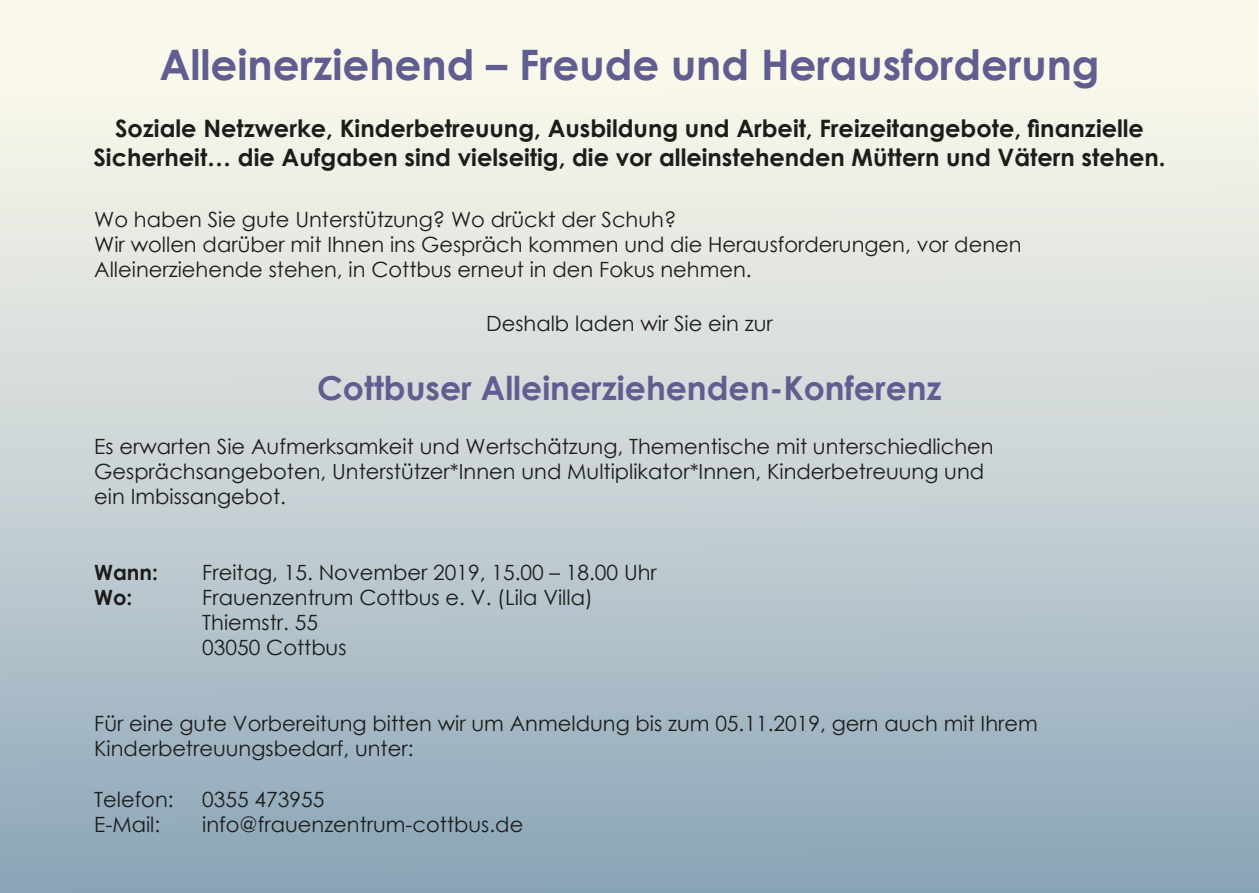
<style>
.page{position:relative;width:1259px;height:893px;background:#fff}
.page>*{position:absolute;margin:0;border:0;box-sizing:border-box;transform-origin:0 0}
.t1{font:700 42px "Century Gothic";color:#605d91}
.t2{font:700 33px "Century Gothic";color:#605d91}
.t3{font:700 24px/28.8px "Century Gothic";color:#1c1c1b;text-align:center}
.t4{font:21px/25.2px "Century Gothic";color:#1c1c1b}
.t5{font:700 21px "Century Gothic";color:#1c1c1b}
</style>
<div class="page">
<h1 class="t1" style="left:159px;top:47px;width:941px">Alleinerziehend – Freude und Herausforderung</h1>
<p class="t3" style="left:93px;top:113px;width:1073px">Soziale Netzwerke, Kinderbetreuung, Ausbildung und Arbeit, Freizeitangebote, finanzielle<br>Sicherheit… die Aufgaben sind vielseitig, die vor alleinstehenden Müttern und Vätern stehen.</p>
<p class="t4" style="left:94px;top:209px;width:929px">Wo haben Sie gute Unterstützung? Wo drückt der Schuh?<br>Wir wollen darüber mit Ihnen ins Gespräch kommen und die Herausforderungen, vor denen<br>Alleinerziehende stehen, in Cottbus erneut in den Fokus nehmen.</p>
<p class="t4" style="left:486px;top:313px;width:288px">Deshalb laden wir Sie ein zur</p>
<h2 class="t2" style="left:317px;top:374px;width:626px">Cottbuser Alleinerziehenden-Konferenz</h2>
<p class="t4" style="left:94px;top:435px;width:901px">Es erwarten Sie Aufmerksamkeit und Wertschätzung, Thementische mit unterschiedlichen<br>Gesprächsangeboten, Unterstützer*Innen und Multiplikator*Innen, Kinderbetreuung und ein Imbissangebot.</p>
<p class="t5" style="left:94px;top:564px;width:65px">Wann:</p>
<p class="t4" style="left:202px;top:561px;width:456px">Freitag, 15. November 2019, 15.00 – 18.00 Uhr</p>
<p class="t5" style="left:94px;top:589px;width:40px">Wo:</p>
<p class="t4" style="left:202px;top:587px;width:392px">Frauenzentrum Cottbus e. V. (Lila Villa)<br>Thiemstr. 55<br>03050 Cottbus</p>
<p class="t4" style="left:94px;top:713px;width:945px">Für eine gute Vorbereitung bitten wir um Anmeldung bis zum 05.11.2019, gern auch mit Ihrem<br>Kinderbetreuungsbedarf, unter:</p>
<p class="t4" style="left:94px;top:788px;width:81px">Telefon:</p>
<p class="t4" style="left:202px;top:788px;width:124px">0355 473955</p>
<p class="t4" style="left:94px;top:813px;width:68px">E-Mail:</p>
<p class="t4" style="left:202px;top:813px;width:322px">info@frauenzentrum-cottbus.de</p>
</div>
